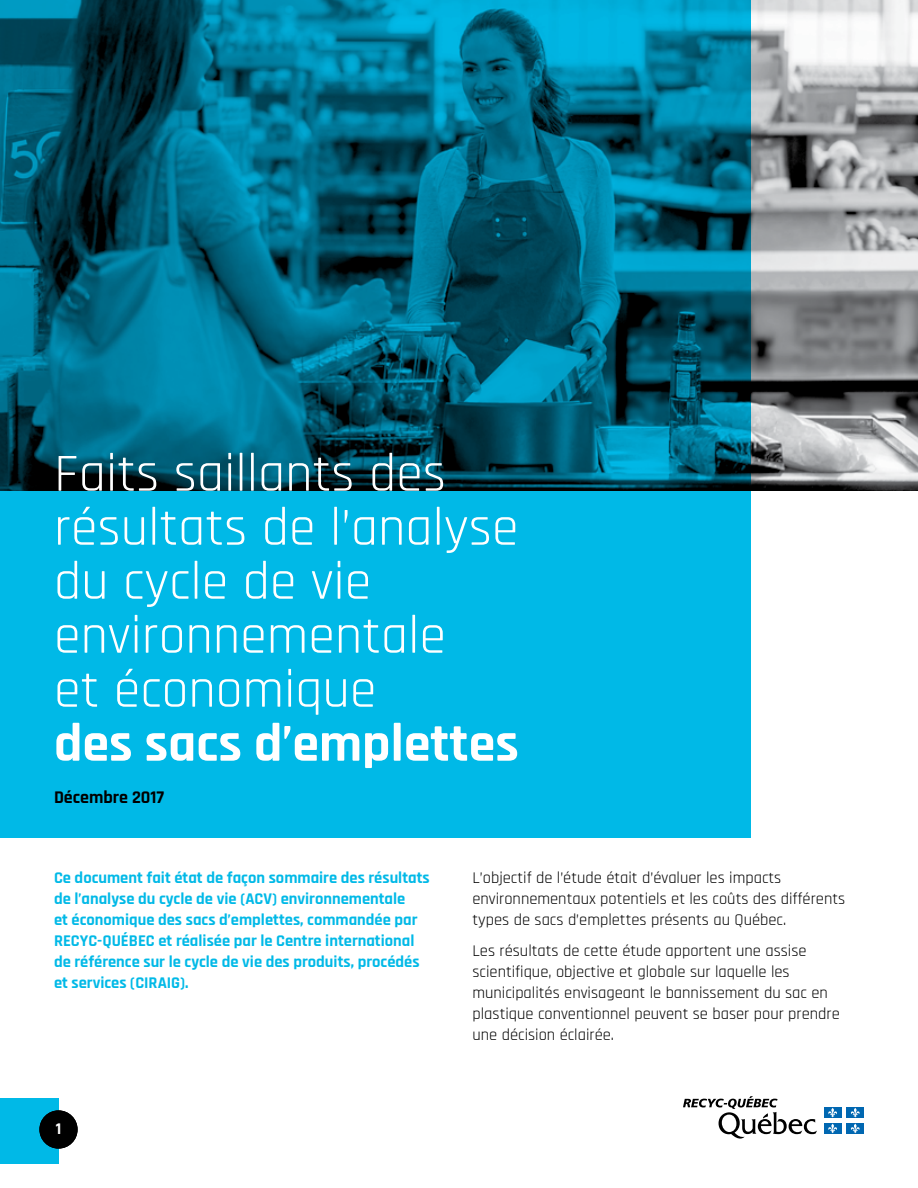
<style>
.page{position:relative;width:918px;height:1188px;background:#fff}
.page>*{position:absolute;margin:0;border:0;box-sizing:border-box;transform-origin:0 0}
.t1{font:54px/54px "Rajdhani";color:#fff}
.t2{font:700 18px "Rajdhani";color:#000}
.P{font:16.5px/21px "Rajdhani";color:#000}
.P-2{font:700 16.5px/21px "Rajdhani";color:#00b9e7}
.t3{font:700 16.5px "Rajdhani";color:#fff}
.s1{font-weight:700}
</style>
<div class="page">
<div style="left:824px;top:1107px;width:17px;height:11px;background:#0067b1"></div>
<svg style="left:828px;top:1108px;width:9px;height:9px"></svg>
<div style="left:847px;top:1107px;width:17px;height:11px;background:#0067b1"></div>
<svg style="left:851px;top:1108px;width:9px;height:9px"></svg>
<div style="left:824px;top:1123px;width:17px;height:11px;background:#0067b1"></div>
<svg style="left:828px;top:1124px;width:9px;height:9px"></svg>
<div style="left:847px;top:1123px;width:17px;height:11px;background:#0067b1"></div>
<svg style="left:851px;top:1124px;width:9px;height:9px"></svg>
<svg style="left:683px;top:1096px;width:134px;height:43px"></svg>
<div style="left:0;top:1098px;width:58px;height:66px;background:#00b9e7"></div>
<div style="left:39px;top:1110px;width:39px;height:39px;background:#000;border-radius:50%"></div>
<div style="left:0;top:0;width:752px;height:838px;background:#00b9e7"></div>
<img style="left:0;top:0;width:918px;height:491px">
<h1 class="t1" style="left:54px;top:448px;width:466px">Faits saillants des résultats de l’analyse du cycle de vie environnementale<br>et économique<br><span class="s1">des sacs d’emplettes</span></h1>
<h1 class="t2" style="left:54px;top:786px;width:112px">Décembre 2017</h1>
<h6 class="P-2" style="left:54px;top:867px;width:377px">Ce document fait état de façon sommaire des résultats de l’analyse du cycle de vie (ACV) environnementale<br>et économique des sacs d’emplettes, commandée par RECYC‑QUÉBEC et réalisée par le Centre international de référence sur le cycle de vie des produits, procédés et services (CIRAIG).</h6>
<h6 class="P" style="left:472px;top:867px;width:374px">L’objectif de l’étude était d’évaluer les impacts environnementaux potentiels et les coûts des différents types de sacs d’emplettes présents au Québec.</h6>
<h6 class="P" style="left:472px;top:941px;width:369px">Les résultats de cette étude apportent une assise scientifique, objective et globale sur laquelle les municipalités envisageant le bannissement du sac en plastique conventionnel peuvent se baser pour prendre une décision éclairée.</h6>
<p class="t3" style="left:56px;top:1119px;width:7px">1</p>
</div>
